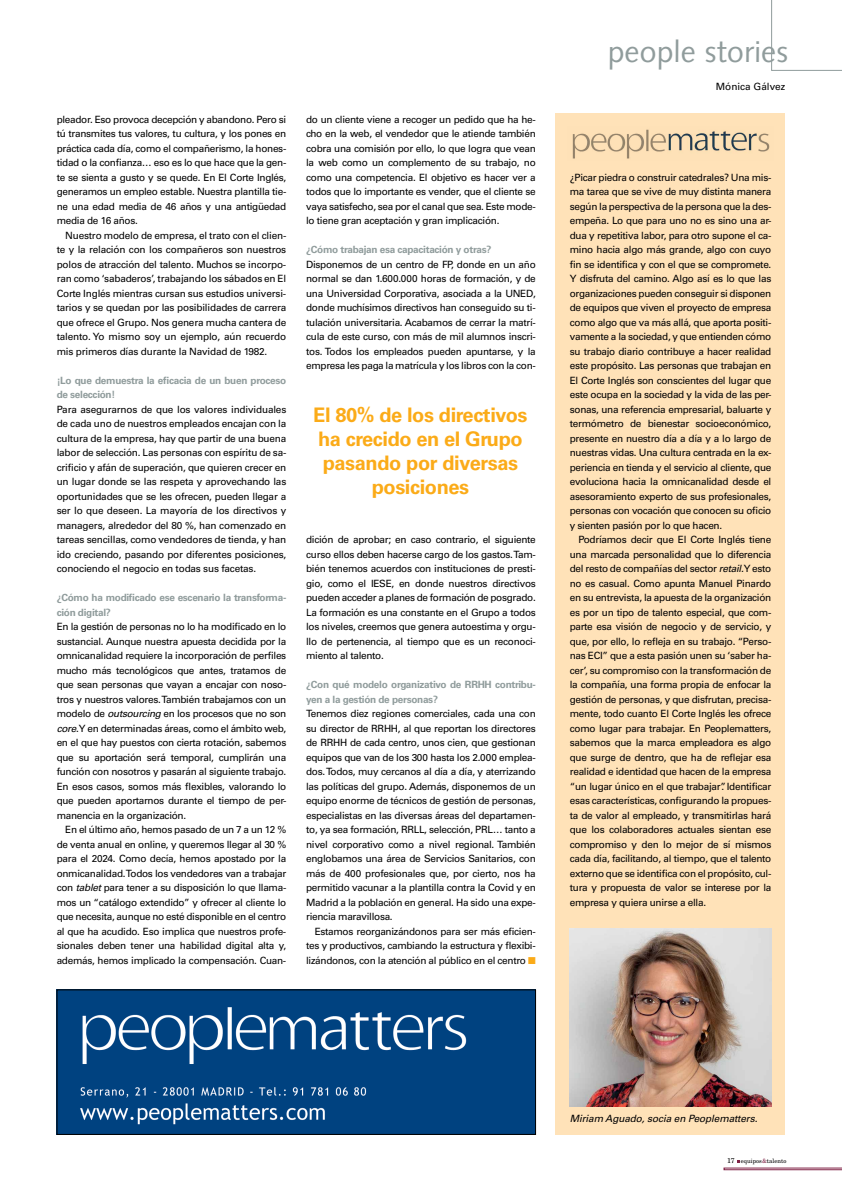
<style>
.page{position:relative;width:842px;height:1191px;background:#fff}
.page>*{position:absolute;margin:0;border:0;box-sizing:border-box;transform-origin:0 0}
.t1{font:30px "Syntax LT";letter-spacing:.01em;color:#909c9c}
.t2{font:700 20px/24px "Univers LT";letter-spacing:-.02em;color:#fbab18;text-align:center}
.t3{font:10px/14.5px "Univers LT";letter-spacing:-.03em;color:#000;text-align:justify}
.t4{font:700 10px/14.5px "Univers LT";letter-spacing:-.03em;color:#909c9c}
.t5{font:italic 10px "Univers LT";letter-spacing:-.01em;color:#000}
.t6{font:10px "Univers LT";color:#000}
.t7{font:6px "New Century Schlbk LT";color:#000}
.s1{font-style:italic}
.s2{color:#fbab18}
.s3{font-size:7px}
.s4{color:#812246}
</style>
<div class="page">
<svg style="left:771px;top:0;width:71px;height:71px"></svg>
<img style="left:59px;top:991px;width:475px;height:141px">
<div style="left:57px;top:989px;width:479px;height:145px;border:1px solid #000"></div>
<svg style="left:724px;top:1160px;width:118px;height:10px"></svg>
<div style="left:556px;top:113px;width:229px;height:1021px;background:#ffe2b8"></div>
<img style="left:572px;top:129px;width:198px;height:30px">
<img style="left:570px;top:928px;width:201px;height:178px">
<p class="t3" style="left:57px;top:112px;width:231px">pleador. Eso provoca decepción y abandono. Pero si tú transmites tus valores, tu cultura, y los pones en práctica cada día, como el compañerismo, la hones&shy;tidad o la confianza… eso es lo que hace que la gen&shy;te se sienta a gusto y se quede. En El Corte Inglés, generamos un empleo estable. Nuestra plantilla tie&shy;ne una edad media de 46 años y una antigüedad media de 16 años.</p>
<p class="t3" style="left:57px;top:228px;width:231px;text-indent:8px">Nuestro modelo de empresa, el trato con el clien&shy;te y la relación con los compañeros son nuestros polos de atracción del talento. Muchos se incorpo&shy;ran como ‘sabaderos’, trabajando los sábados en El Corte Inglés mientras cursan sus estudios universi&shy;tarios y se quedan por las posibilidades de carrera que ofrece el Grupo. Nos genera mucha cantera de talento. Yo mismo soy un ejemplo, aún recuerdo mis primeros días durante la Navidad de 1982.</p>
<p class="t4" style="left:57px;top:373px;width:231px">¡Lo que demuestra la eficacia de un buen proceso de selección!</p>
<p class="t3" style="left:57px;top:402px;width:231px">Para asegurarnos de que los valores individuales de cada uno de nuestros empleados encajan con la cultura de la empresa, hay que partir de una buena labor de selección. Las personas con espíritu de sa&shy;crificio y afán de superación, que quieren crecer en un lugar donde se las respeta y aprovechando las oportunidades que se les ofrecen, pueden llegar a ser lo que deseen. La mayoría de los directivos y managers, alrededor del 80 %, han comenzado en tareas sencillas, como vendedores de tienda, y han ido creciendo, pasando por diferentes posiciones, conociendo el negocio en todas sus facetas.</p>
<p class="t4" style="left:57px;top:590px;width:231px">¿Cómo ha modificado ese escenario la transforma&shy;ción digital?</p>
<p class="t3" style="left:57px;top:619px;width:231px">En la gestión de personas no lo ha modificado en lo sustancial. Aunque nuestra apuesta decidida por la omnicanalidad requiere la incorporación de perfiles mucho más tecnológicos que antes, tratamos de que sean personas que vayan a encajar con noso&shy;tros y nuestros valores. También trabajamos con un modelo de <span class="s1">outsourcing</span> en los procesos que no son <span class="s1">core</span>. Y en determinadas áreas, como el ámbito web, en el que hay puestos con cierta rotación, sabemos que su aportación será temporal, cumplirán una función con nosotros y pasarán al siguiente trabajo.<br>En esos casos, somos más flexibles, valorando lo que pueden aportarnos durante el tiempo de per&shy;manencia en la organización.</p>
<p class="t3" style="left:57px;top:822px;width:231px;text-indent:8px">En el último año, hemos pasado de un 7 a un 12 % de venta anual en online, y queremos llegar al 30 % para el 2024. Como decía, hemos apostado por la onmicanalidad. Todos los vendedores van a trabajar con <span class="s1">tablet</span> para tener a su disposición lo que llama&shy;mos un “catálogo extendido” y ofrecer al cliente lo que necesita, aunque no esté disponible en el centro al que ha acudido. Eso implica que nuestros profe&shy;sionales deben tener una habilidad digital alta y, además, hemos implicado la compensación. Cuan-</p>
<p class="t3" style="left:306px;top:112px;width:231px">do un cliente viene a recoger un pedido que ha he&shy;cho en la web, el vendedor que le atiende también cobra una comisión por ello, lo que logra que vean la web como un complemento de su trabajo, no como una competencia. El objetivo es hacer ver a todos que lo importante es vender, que el cliente se vaya satisfecho, sea por el canal que sea. Este mode&shy;lo tiene gran aceptación y gran implicación.</p>
<p class="t4" style="left:306px;top:242px;width:187px">¿Cómo trabajan esa capacitación y otras?</p>
<p class="t3" style="left:306px;top:257px;width:231px">Disponemos de un centro de FP, donde en un año normal se dan 1.600.000 horas de formación, y de una Universidad Corporativa, asociada a la UNED, donde muchísimos directivos han conseguido su ti&shy;tulación universitaria. Acabamos de cerrar la matrí&shy;cula de este curso, con más de mil alumnos inscri&shy;tos. Todos los empleados pueden apuntarse, y la empresa les paga la matrícula y los libros con la con-</p>
<h2 class="t2" style="left:313px;top:403px;width:216px">El 80% de los directivos ha crecido en el Grupo pasando por diversas posiciones</h2>
<p class="t3" style="left:306px;top:532px;width:231px">dición de aprobar; en caso contrario, el siguiente curso ellos deben hacerse cargo de los gastos. Tam&shy;bién tenemos acuerdos con instituciones de presti&shy;gio, como el IESE, en donde nuestros directivos pueden acceder a planes de formación de posgrado.<br>La formación es una constante en el Grupo a todos los niveles, creemos que genera autoestima y orgu&shy;llo de pertenencia, al tiempo que es un reconoci&shy;miento al talento.</p>
<p class="t4" style="left:306px;top:677px;width:231px">¿Con qué modelo organizativo de RRHH contribu&shy;yen a la gestión de personas?</p>
<p class="t3" style="left:306px;top:706px;width:231px">Tenemos diez regiones comerciales, cada una con su director de RRHH, al que reportan los directores de RRHH de cada centro, unos cien, que gestionan equipos que van de los 300 hasta los 2.000 emplea&shy;dos. Todos, muy cercanos al día a día, y aterrizando las políticas del grupo. Además, disponemos de un equipo enorme de técnicos de gestión de personas, especialistas en las diversas áreas del departamen&shy;to, ya sea formación, RRLL, selección, PRL… tanto a nivel corporativo como a nivel regional. También englobamos una área de Servicios Sanitarios, con más de 400 profesionales que, por cierto, nos ha permitido vacunar a la plantilla contra la Covid y en Madrid a la población en general. Ha sido una expe&shy;riencia maravillosa.</p>
<p class="t3" style="left:306px;top:924px;width:231px;text-indent:9px">Estamos reorganizándonos para ser más eficien&shy;tes y productivos, cambiando la estructura y flexibi&shy;lizándonos, con la atención al público en el centro <span class="s2">■</span></p>
<h1 class="t1" style="left:608px;top:34px;width:182px">people stories</h1>
<p class="t6" style="left:716px;top:80px;width:71px">Mónica Gálvez</p>
<p class="t3" style="left:570px;top:170px;width:203px">¿Picar piedra o construir catedrales? Una mis&shy;ma tarea que se vive de muy distinta manera según la perspectiva de la persona que la des&shy;empeña. Lo que para uno no es sino una ar&shy;dua y repetitiva labor, para otro supone el ca&shy;mino hacia algo más grande, algo con cuyo fin se identifica y con el que se compromete.<br>Y disfruta del camino. Algo así es lo que las organizaciones pueden conseguir si disponen de equipos que viven el proyecto de empresa como algo que va más allá, que aporta positi&shy;vamente a la sociedad, y que entienden cómo su trabajo diario contribuye a hacer realidad este propósito. Las personas que trabajan en El Corte Inglés son conscientes del lugar que este ocupa en la sociedad y la vida de las per&shy;sonas, una referencia empresarial, baluarte y termómetro de bienestar socioeconómico, presente en nuestro día a día y a lo largo de nuestras vidas. Una cultura centrada en la ex&shy;periencia en tienda y el servicio al cliente, que evoluciona hacia la omnicanalidad desde el asesoramiento experto de sus profesionales, personas con vocación que conocen su oficio y sienten pasión por lo que hacen.</p>
<p class="t3" style="left:570px;top:532px;width:203px;text-indent:8px">Podríamos decir que El Corte Inglés tiene una marcada personalidad que lo diferencia del resto de compañías del sector <span class="s1">retail.</span> Y esto no es casual. Como apunta Manuel Pinardo en su entrevista, la apuesta de la organización es por un tipo de talento especial, que com&shy;parte esa visión de negocio y de servicio, y que, por ello, lo refleja en su trabajo. “Perso&shy;nas ECI” que a esta pasión unen su ‘saber ha&shy;cer’, su compromiso con la transformación de la compañía, una forma propia de enfocar la gestión de personas, y que disfrutan, precisa&shy;mente, todo cuanto El Corte Inglés les ofrece como lugar para trabajar. En Peoplematters, sabemos que la marca empleadora es algo que surge de dentro, que ha de reflejar esa realidad e identidad que hacen de la empresa “un lugar único en el que trabajar”. Identificar esas características, configurando la propues&shy;ta de valor al empleado, y transmitirlas hará que los colaboradores actuales sientan ese compromiso y den lo mejor de sí mismos cada día, facilitando, al tiempo, que el talento externo que se identifica con el propósito, cul&shy;tura y propuesta de valor se interese por la empresa y quiera unirse a ella.</p>
<p class="t5" style="left:570px;top:1112px;width:189px">Miriam Aguado, socia en Peoplematters.</p>
<p class="t7" style="left:727px;top:1157px;width:61px"><span class="s3">17</span> equipos<span class="s4">&amp;</span>talento</p>
</div>
